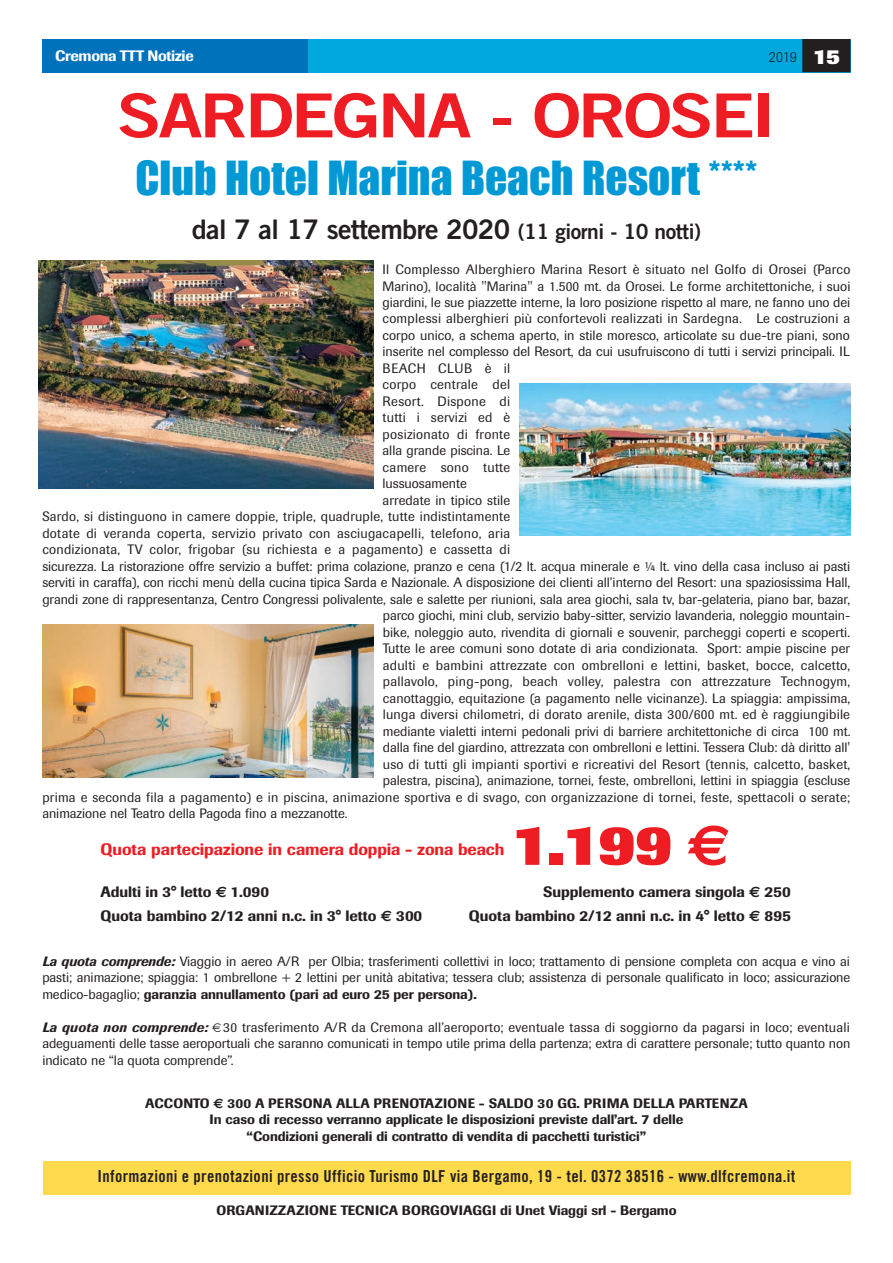
<style>
.page{position:relative;width:893px;height:1263px;background:#fff}
.page>*{position:absolute;margin:0;border:0;box-sizing:border-box;transform-origin:0 0}
.t1{font:60.75px "Trade Gothic Bold Two";letter-spacing:-.045em;color:#ee1d23;scale:1.2 1}
.t2{font:800 57.45px "Imago";color:#ee1d23}
.t3{font:43.5px "Impact";color:#0099d5}
.t4{font:27px "Trade Gothic Bold Two";letter-spacing:-.025em;color:#231f20}
.t5{font:16.5px "Trade Gothic Bold Cond Twenty";letter-spacing:.02em;color:#231f20}
.t6{font:500 16.5px "Imago";letter-spacing:-.005em;color:#ee1d23}
.t7{font:500 15px "Imago";letter-spacing:-.005em;color:#231f20}
.t8{font:500 15px "Imago";letter-spacing:-.025em;color:#fff}
.t9{font:300 15px "Imago";color:#231f20}
.t10{font:13.5px/16.5px "Imago";letter-spacing:.005em;color:#231f20;text-align:justify}
.t11{font:500 13.5px/16.5px "Imago";letter-spacing:-.005em;color:#231f20;text-align:center}
.t12{font:13.5px "Imago";letter-spacing:.04em;color:#231f20}
.s1{font-weight:800;font-size:21px;color:#fff}
.s2{font-size:21px}
.s3{font-family:"Euro Sans";font-weight:700}
.s4{font-weight:500;font-style:italic}
.s5{font-weight:500}
</style>
<div class="page">
<div style="left:43px;top:39px;width:807px;height:33px;background:#00a8dd"></div>
<div style="left:43px;top:39px;width:265px;height:33px;background:#0072bc"></div>
<div style="left:802px;top:39px;width:48px;height:33px;background:#231f20"></div>
<img style="left:39px;top:260px;width:335px;height:228px">
<img style="left:519px;top:383px;width:331px;height:152px">
<img style="left:43px;top:624px;width:331px;height:154px">
<div style="left:43px;top:1161px;width:807px;height:33px;background:#ffda4d"></div>
<p class="t8" style="left:55px;top:47px;width:140px">Cremona TTT Notizie</p>
<p class="t9" style="left:768px;top:48px;width:73px">2019 <span class="s1">15</span></p>
<h1 class="t1" style="left:117px;top:78px;width:551px">SARDEGNA - OROSEI</h1>
<h3 class="t3" style="left:135px;top:164px;width:623px">Club Hotel Marina Beach Resort ****</h3>
<h3 class="t4" style="left:192px;top:213px;width:511px">dal 7 al 17 settembre 2020 <span class="s2">(11 giorni - 10 notti)</span></h3>
<p class="t10" style="left:383px;top:261px;width:469px">Il Complesso Alberghiero Marina Resort è situato nel Golfo di Orosei (Parco</p>
<p class="t10" style="left:383px;top:278px;width:469px">Marino), località "Marina" a 1.500 mt. da Orosei. Le forme architettoniche, i suoi</p>
<p class="t10" style="left:383px;top:294px;width:469px">giardini, le sue piazzette interne, la loro posizione rispetto al mare, ne fanno uno dei</p>
<p class="t10" style="left:383px;top:311px;width:469px">complessi alberghieri più confortevoli realizzati in Sardegna. Le costruzioni a</p>
<p class="t10" style="left:383px;top:327px;width:469px">corpo unico, a schema aperto, in stile moresco, articolate su due-tre piani, sono</p>
<p class="t10" style="left:383px;top:344px;width:469px">inserite nel complesso del Resort, da cui usufruiscono di tutti i servizi principali. IL</p>
<p class="t12" style="left:383px;top:360px;width:129px">BEACH CLUB è il</p>
<p class="t10" style="left:383px;top:377px;width:129px">corpo centrale del</p>
<p class="t10" style="left:383px;top:393px;width:129px">Resort. Dispone di</p>
<p class="t10" style="left:383px;top:410px;width:129px">tutti i servizi ed è</p>
<p class="t10" style="left:383px;top:426px;width:129px">posizionato di fronte</p>
<p class="t10" style="left:383px;top:443px;width:129px">alla grande piscina. Le</p>
<p class="t10" style="left:383px;top:459px;width:129px">camere sono tutte</p>
<p class="t10" style="left:383px;top:476px;width:86px">lussuosamente</p>
<p class="t10" style="left:383px;top:492px;width:129px">arredate in tipico stile</p>
<p class="t10" style="left:42px;top:509px;width:469px">Sardo, si distinguono in camere doppie, triple, quadruple, tutte indistintamente</p>
<p class="t10" style="left:42px;top:525px;width:469px">dotate di veranda coperta, servizio privato con asciugacapelli, telefono, aria</p>
<p class="t10" style="left:42px;top:542px;width:469px">condizionata, TV color, frigobar (su richiesta e a pagamento) e cassetta di</p>
<p class="t10" style="left:42px;top:558px;width:809px">sicurezza. La ristorazione offre servizio a buffet: prima colazione, pranzo e cena (1/2 lt. acqua minerale e ¼ lt. vino della casa incluso ai pasti</p>
<p class="t10" style="left:42px;top:575px;width:809px">serviti in caraffa), con ricchi menù della cucina tipica Sarda e Nazionale. A disposizione dei clienti all’interno del Resort: una spaziosissima Hall,</p>
<p class="t10" style="left:42px;top:591px;width:809px">grandi zone di rappresentanza, Centro Congressi polivalente, sale e salette per riunioni, sala area giochi, sala tv, bar-gelateria, piano bar, bazar,</p>
<p class="t10" style="left:383px;top:608px;width:469px">parco giochi, mini club, servizio baby-sitter, servizio lavanderia, noleggio mountain-</p>
<p class="t10" style="left:383px;top:624px;width:469px">bike, noleggio auto, rivendita di giornali e souvenir, parcheggi coperti e scoperti.</p>
<p class="t10" style="left:383px;top:641px;width:469px">Tutte le aree comuni sono dotate di aria condizionata. Sport: ampie piscine per</p>
<p class="t10" style="left:383px;top:657px;width:469px">adulti e bambini attrezzate con ombrelloni e lettini, basket, bocce, calcetto,</p>
<p class="t10" style="left:383px;top:674px;width:469px">pallavolo, ping-pong, beach volley, palestra con attrezzature Technogym,</p>
<p class="t10" style="left:383px;top:690px;width:469px">canottaggio, equitazione (a pagamento nelle vicinanze). La spiaggia: ampissima,</p>
<p class="t10" style="left:383px;top:707px;width:469px">lunga diversi chilometri, di dorato arenile, dista 300/600 mt. ed è raggiungibile</p>
<p class="t10" style="left:383px;top:723px;width:469px">mediante vialetti interni pedonali privi di barriere architettoniche di circa 100 mt.</p>
<p class="t10" style="left:383px;top:740px;width:469px">dalla fine del giardino, attrezzata con ombrelloni e lettini. Tessera Club: dà diritto all'</p>
<p class="t10" style="left:383px;top:756px;width:469px">uso di tutti gli impianti sportivi e ricreativi del Resort (tennis, calcetto, basket,</p>
<p class="t10" style="left:383px;top:773px;width:469px">palestra, piscina), animazione, tornei, feste, ombrelloni, lettini in spiaggia (escluse</p>
<p class="t10" style="left:42px;top:789px;width:809px">prima e seconda fila a pagamento) e in piscina, animazione sportiva e di svago, con organizzazione di tornei, feste, spettacoli o serate;</p>
<p class="t10" style="left:42px;top:806px;width:307px">animazione nel Teatro della Pagoda fino a mezzanotte.</p>
<p class="t6" style="left:101px;top:839px;width:405px">Quota partecipazione in camera doppia - zona beach</p>
<p class="t7" style="left:101px;top:882px;width:170px">Adulti in 3° letto <span class="s3">€</span> 1.090</p>
<p class="t7" style="left:543px;top:882px;width:249px">Supplemento camera singola <span class="s3">€</span> 250</p>
<p class="t7" style="left:101px;top:906px;width:323px">Quota bambino 2/12 anni n.c. in 3° letto <span class="s3">€</span> 300</p>
<p class="t7" style="left:469px;top:906px;width:323px">Quota bambino 2/12 anni n.c. in 4° letto <span class="s3">€</span> 895</p>
<p class="t10" style="left:42px;top:953px;width:809px"><span class="s4">La quota comprende:</span> Viaggio in aereo A/R per Olbia; trasferimenti collettivi in loco; trattamento di pensione completa con acqua e vino ai pasti; animazione; spiaggia: 1 ombrellone + 2 lettini per unità abitativa; tessera club; assistenza di personale qualificato in loco; assicurazione medico-bagaglio; <span class="s5">garanzia annullamento (pari ad euro 25 per persona).</span></p>
<p class="t10" style="left:42px;top:1019px;width:809px"><span class="s4">La quota non comprende:</span> 30 trasferimento A/R da Cremona all’aeroporto; eventuale tassa di soggiorno da pagarsi in loco; eventuali adeguamenti delle tasse aeroportuali che saranno comunicati in tempo utile prima della partenza; extra di carattere personale; tutto quanto non indicato ne “la quota comprende”.</p>
<h2 class="t2" style="left:512px;top:810px;width:220px">1.199 <span class="s3">€</span></h2>
<p class="t11" style="left:145px;top:1095px;width:604px">ACCONTO <span class="s3">€</span> 300 A PERSONA ALLA PRENOTAZIONE - SALDO 30 GG. PRIMA DELLA PARTENZA<br>In caso di recesso verranno applicate le disposizioni previste dall’art. 7 delle<br>“Condizioni generali di contratto di vendita di pacchetti turistici”</p>
<p class="t5" style="left:97px;top:1166px;width:699px">Informazioni e prenotazioni presso Ufficio Turismo DLF via Bergamo, 19 - tel. 0372 38516 - www.dlfcremona.it</p>
<p class="t11" style="left:216px;top:1201px;width:462px">ORGANIZZAZIONE TECNICA BORGOVIAGGI di Unet Viaggi srl - Bergamo</p>
</div>
